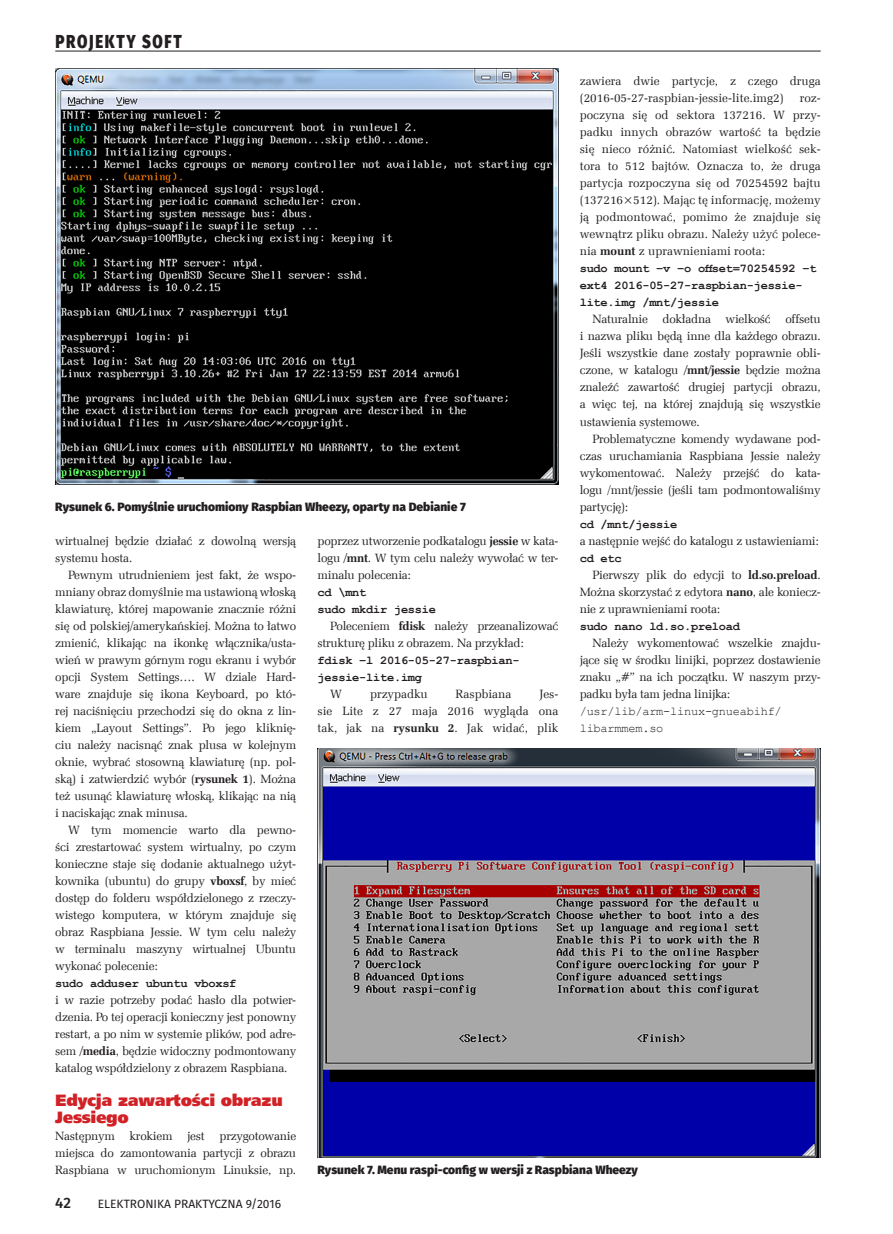
<style>
.page{position:relative;width:893px;height:1234px;background:#fff}
.page>*{position:absolute;margin:0;border:0;box-sizing:border-box;transform-origin:0 0}
.t1{font:800 18.75px "Fira Sans";letter-spacing:.11em;color:#231f20;scale:.8 1}
._3_Srodtytul_kurs{font:16.5px/17px "Humnst 777 X Blk EU";letter-spacing:-.02em;color:#d12126}
.t2{font:500 15px "Fira Sans";color:#231f20}
._1_Body{font:12px/17px "Zapf Ellipt EU";letter-spacing:-.02em;color:#231f20;text-align:justify}
._1_Body-2{font:700 12px/17px "Courier New";letter-spacing:-.02em;color:#231f20}
._4_Podpis{font:800 12px "Fira Sans";color:#231f20}
._1_Body-3{font:12px/17px "Zapf Ellipt EU";color:#231f20}
._1_Body-4{font:12px/17px "Courier New";letter-spacing:-.02em;color:#231f20}
.t3{font:12px "Fira Sans";color:#231f20}
.s1{font-weight:700}
</style>
<div class="page">
<img style="left:55px;top:68px;width:503px;height:416px">
<img style="left:317px;top:748px;width:504px;height:409px">
<hr style="left:55px;top:51px;width:766px;height:1px;background:#231f20">
<p class="t1" style="left:55px;top:28px;width:160px">PROJEKTY SOFT</p>
<p class="_1_Body-3" style="left:580px;top:73px;width:242px">zawiera dwie partycje, z czego druga (2016-05-27-raspbian-jessie-lite.img2)</p>
<p class="_1_Body" style="left:580px;top:90px;width:242px;text-indent:220px">roz&shy;poczyna się od sektora 137216. W przy&shy;padku innych obrazów wartość ta będzie się nieco różnić. Natomiast wielkość sek&shy;tora to 512 bajtów. Oznacza to, że druga partycja rozpoczyna się od 70254592 bajtu (137216×512). Mając tę informację, możemy ją podmontować, pomimo że znajduje się wewnątrz pliku obrazu. Należy użyć polece&shy;nia <span class="s1">mount</span> z uprawnieniami roota:</p>
<p class="_1_Body-2" style="left:580px;top:260px;width:238px">sudo mount –v –o offset=70254592 –t ext4 2016-05-27-raspbian-jessie&shy;lite.img /mnt/jessie</p>
<p class="_1_Body" style="left:580px;top:311px;width:242px;text-indent:13px">Naturalnie dokładna wielkość offsetu i nazwa pliku będą inne dla każdego obrazu.<br>Jeśli wszystkie dane zostały poprawnie obli&shy;czone, w katalogu <span class="s1">/mnt/jessie</span> będzie można znaleźć zawartość drugiej partycji obrazu, a więc tej, na której znajdują się wszystkie ustawienia systemowe.</p>
<p class="_1_Body" style="left:580px;top:430px;width:242px;text-indent:13px">Problematyczne komendy wydawane pod&shy;czas uruchamiania Raspbiana Jessie należy wykomentować. Należy przejść do kata&shy;logu /mnt/jessie (jeśli tam podmontowaliśmy partycję):</p>
<p class="_1_Body-2" style="left:580px;top:515px;width:99px">cd /mnt/jessie</p>
<p class="_1_Body" style="left:580px;top:532px;width:241px">a następnie wejść do katalogu z ustawieniami:</p>
<p class="_1_Body-2" style="left:580px;top:549px;width:43px">cd etc</p>
<p class="_1_Body" style="left:580px;top:566px;width:242px;text-indent:13px">Pierwszy plik do edycji to <span class="s1">ld.so.preload</span>.<br>Można skorzystać z edytora <span class="s1">nano</span>, ale koniecz&shy;nie z uprawnieniami roota:</p>
<p class="_1_Body-2" style="left:580px;top:617px;width:162px">sudo nano ld.so.preload</p>
<p class="_1_Body" style="left:580px;top:634px;width:242px;text-indent:13px">Należy wykomentować wszelkie znajdu&shy;jące się w środku linijki, poprzez dostawienie znaku „#” na ich początku. W naszym przy&shy;padku była tam jedna linijka:</p>
<p class="_1_Body-4" style="left:580px;top:702px;width:204px">/usr/lib/arm-linux-gnueabihf/ libarmmem.so</p>
<p class="_4_Podpis" style="left:55px;top:498px;width:412px">Rysunek 6. Pomyślnie uruchomiony Raspbian Wheezy, oparty na Debianie 7</p>
<p class="_1_Body" style="left:55px;top:532px;width:242px">wirtualnej będzie działać z dowolną wersją systemu hosta.</p>
<p class="_1_Body" style="left:55px;top:566px;width:242px;text-indent:13px">Pewnym utrudnieniem jest fakt, że wspo&shy;mniany obraz domyślnie ma ustawioną włoską klawiaturę, której mapowanie znacznie różni się od polskiej/amerykańskiej. Można to łatwo zmienić, klikając na ikonkę włącznika/usta&shy;wień w prawym górnym rogu ekranu i wybór opcji System Settings…. W dziale Hard&shy;ware znajduje się ikona Keyboard, po któ&shy;rej naciśnięciu przechodzi się do okna z lin&shy;kiem „Layout Settings”. Po jego kliknię&shy;ciu należy nacisnąć znak plusa w kolejnym oknie, wybrać stosowną klawiaturę (np. pol&shy;ską) i zatwierdzić wybór (<span class="s1">rysunek 1</span>). Można też usunąć klawiaturę włoską, klikając na nią i naciskając znak minusa.</p>
<p class="_1_Body" style="left:55px;top:821px;width:242px;text-indent:13px">W tym momencie warto dla pewno&shy;ści zrestartować system wirtualny, po czym konieczne staje się dodanie aktualnego użyt&shy;kownika (ubuntu) do grupy <span class="s1">vboxsf</span>, by mieć dostęp do folderu współdzielonego z rzeczy&shy;wistego komputera, w którym znajduje się obraz Raspbiana Jessie. W tym celu należy w terminalu maszyny wirtualnej Ubuntu wykonać polecenie:</p>
<p class="_1_Body-2" style="left:55px;top:974px;width:183px">sudo adduser ubuntu vboxsf</p>
<p class="_1_Body" style="left:55px;top:991px;width:242px">i w razie potrzeby podać hasło dla potwier&shy;dzenia. Po tej operacji konieczny jest ponowny restart, a po nim w systemie plików, pod adre&shy;sem <span class="s1">/media</span>, będzie widoczny podmontowany katalog współdzielony z obrazem Raspbiana.</p>
<p class="_3_Srodtytul_kurs" style="left:55px;top:1092px;width:229px">Edycja zawartości obrazu<br>Jessiego</p>
<p class="_1_Body" style="left:55px;top:1127px;width:242px">Następnym krokiem jest przygotowanie miejsca do zamontowania partycji z obrazu Raspbiana w uruchomionym Linuksie, np.</p>
<p class="_1_Body" style="left:317px;top:532px;width:242px">poprzez utworzenie podkatalogu <span class="s1">jessie</span> w kata&shy;logu <span class="s1">/mnt</span>. W tym celu należy wywołać w ter&shy;minalu polecenia:</p>
<p class="_1_Body-2" style="left:317px;top:583px;width:50px">cd \mnt</p>
<p class="_1_Body-2" style="left:317px;top:600px;width:120px">sudo mkdir jessie</p>
<p class="_1_Body" style="left:317px;top:617px;width:242px;text-indent:13px">Poleceniem <span class="s1">fdisk</span> należy przeanalizować strukturę pliku z obrazem. Na przykład:</p>
<p class="_1_Body-2" style="left:317px;top:651px;width:204px">fdisk –l 2016-05-27-raspbian&shy;jessie-lite.img</p>
<p class="_1_Body" style="left:330px;top:685px;width:13px">W</p>
<p class="_1_Body-3" style="left:370px;top:685px;width:59px">przypadku</p>
<p class="_1_Body-3" style="left:456px;top:685px;width:57px">Raspbiana</p>
<p class="_1_Body" style="left:317px;top:685px;width:242px;text-indent:222px">Jes&shy;sie Lite z 27 maja 2016 wygląda ona tak, jak na <span class="s1">rysunku 2</span>. Jak widać, plik</p>
<p class="_4_Podpis" style="left:317px;top:1161px;width:322px">Rysunek 7. Menu raspi-config w wersji z Raspbiana Wheezy</p>
<p class="t2" style="left:55px;top:1192px;width:17px">42</p>
<p class="t3" style="left:98px;top:1195px;width:185px">ELEKTRONIKA PRAKTYCZNA 9/2016</p>
</div>
